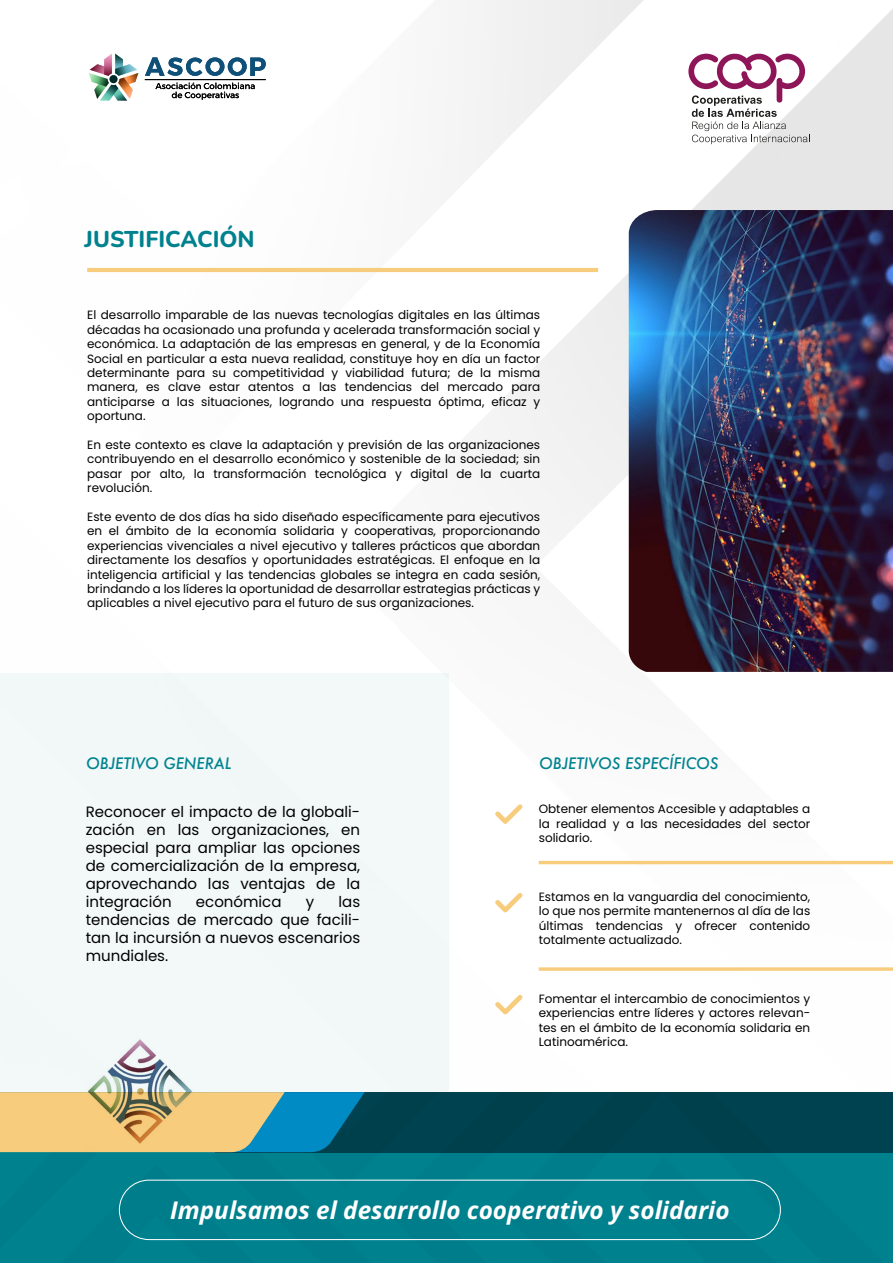
<style>
.page{position:relative;width:893px;height:1263px;background:#fff}
.page>*{position:absolute;margin:0;border:0;box-sizing:border-box;transform-origin:0 0}
.t1{font:italic 700 24.3px "Open Sans";color:#fff}
.t2{font:800 22.8px "Nunito";color:#00818e}
.t3{font:italic 500 15.3px "Futura";color:#008390}
.t4{font:15px/18px "Poppins";color:#000;text-align:justify}
.t5{font:12px/14.4px "Poppins";color:#000;text-align:justify}
</style>
<div class="page">
<img style="left:0;top:0;width:893px;height:971px">
<img style="left:629px;top:210px;width:264px;height:462px">
<div style="left:0;top:674px;width:449px;height:418px;background:#f3f9f9"></div>
<div style="left:432px;top:1152px;width:461px;height:111px;background:#00818e"></div>
<div style="left:432px;top:1152px;width:201px;height:82px;background:#00818e"></div>
<div style="left:0;top:1152px;width:432px;height:111px;background:#00818e"></div>
<hr style="left:145px;top:79px;width:121px;height:1px;background:#000">
<svg style="left:145px;top:57px;width:121px;height:19px"></svg>
<svg style="left:155px;top:83px;width:100px;height:17px"></svg>
<svg style="left:89px;top:54px;width:49px;height:47px"></svg>
<div style="left:119px;top:1179px;width:662px;height:61px;border:1px solid #fff;border-radius:30px"></div>
<div style="left:216px;top:1092px;width:677px;height:60px;background:#004250"></div>
<svg style="left:0;top:1092px;width:365px;height:60px;background:#97ac8f"></svg>
<hr style="left:87px;top:268px;width:511px;height:4px;background:#f8cc7d">
<hr style="left:539px;top:861px;width:354px;height:3px;background:#f8cc7d">
<svg style="left:539px;top:967px;width:354px;height:4px"></svg>
<svg style="left:495px;top:804px;width:28px;height:20px"></svg>
<svg style="left:495px;top:893px;width:28px;height:20px"></svg>
<svg style="left:495px;top:995px;width:28px;height:20px"></svg>
<img style="left:84px;top:1039px;width:110px;height:111px">
<svg style="left:688px;top:52px;width:122px;height:92px"></svg>
<h2 class="t2" style="left:85px;top:223px;width:172px">JUSTIFICACIÓN</h2>
<p class="t5" style="left:87px;top:308px;width:455px">El desarrollo imparable de las nuevas tecnologías digitales en las últimas décadas ha ocasionado una profunda y acelerada transformación social y económica. La adaptación de las empresas en general, y de la Economía Social en particular a esta nueva realidad, constituye hoy en día un factor determinante para su competitividad y viabilidad futura; de la misma manera, es clave estar atentos a las tendencias del mercado para anticiparse a las situaciones, logrando una respuesta óptima, eficaz y oportuna.</p>
<p class="t5" style="left:87px;top:438px;width:455px">En este contexto es clave la adaptación y previsión de las organizaciones contribuyendo en el desarrollo económico y sostenible de la sociedad; sin pasar por alto, la transformación tecnológica y digital de la cuarta revolución.</p>
<p class="t5" style="left:87px;top:510px;width:455px">Este evento de dos días ha sido diseñado específicamente para ejecutivos en el ámbito de la economía solidaria y cooperativas, proporcionando experiencias vivenciales a nivel ejecutivo y talleres prácticos que abordan directamente los desafíos y oportunidades estratégicas. El enfoque en la inteligencia artificial y las tendencias globales se integra en cada sesión, brindando a los líderes la oportunidad de desarrollar estrategias prácticas y aplicables a nivel ejecutivo para el futuro de sus organizaciones.</p>
<p class="t3" style="left:86px;top:753px;width:147px">OBJETIVO GENERAL</p>
<p class="t3" style="left:539px;top:753px;width:181px">OBJETIVOS ESPECÍFICOS</p>
<p class="t5" style="left:539px;top:802px;width:273px">Obtener elementos Accesible y adaptables a la realidad y a las necesidades del sector solidario.</p>
<p class="t4" style="left:86px;top:802px;width:276px">Reconocer el impacto de la globali&shy;zación en las organizaciones, en especial para ampliar las opciones de comercialización de la empresa, aprovechando las ventajas de la integración</p>
<p class="t5" style="left:539px;top:889px;width:273px">Estamos en la vanguardia del conocimiento, lo que nos permite mantenernos al día de las últimas tendencias y ofrecer contenido totalmente actualizado.</p>
<p class="t4" style="left:196px;top:892px;width:87px">económica</p>
<p class="t4" style="left:306px;top:892px;width:10px">y</p>
<p class="t4" style="left:86px;top:892px;width:276px;text-indent:253px">las tendencias de mercado que facili&shy;tan la incursión a nuevos escenarios mundiales.</p>
<p class="t5" style="left:539px;top:991px;width:273px">Fomentar el intercambio de conocimientos y experiencias entre líderes y actores relevan&shy;tes en el ámbito de la economía solidaria en Latinoamérica.</p>
<h1 class="t1" style="left:170px;top:1194px;width:561px">Impulsamos el desarrollo cooperativo y solidario</h1>
</div>
